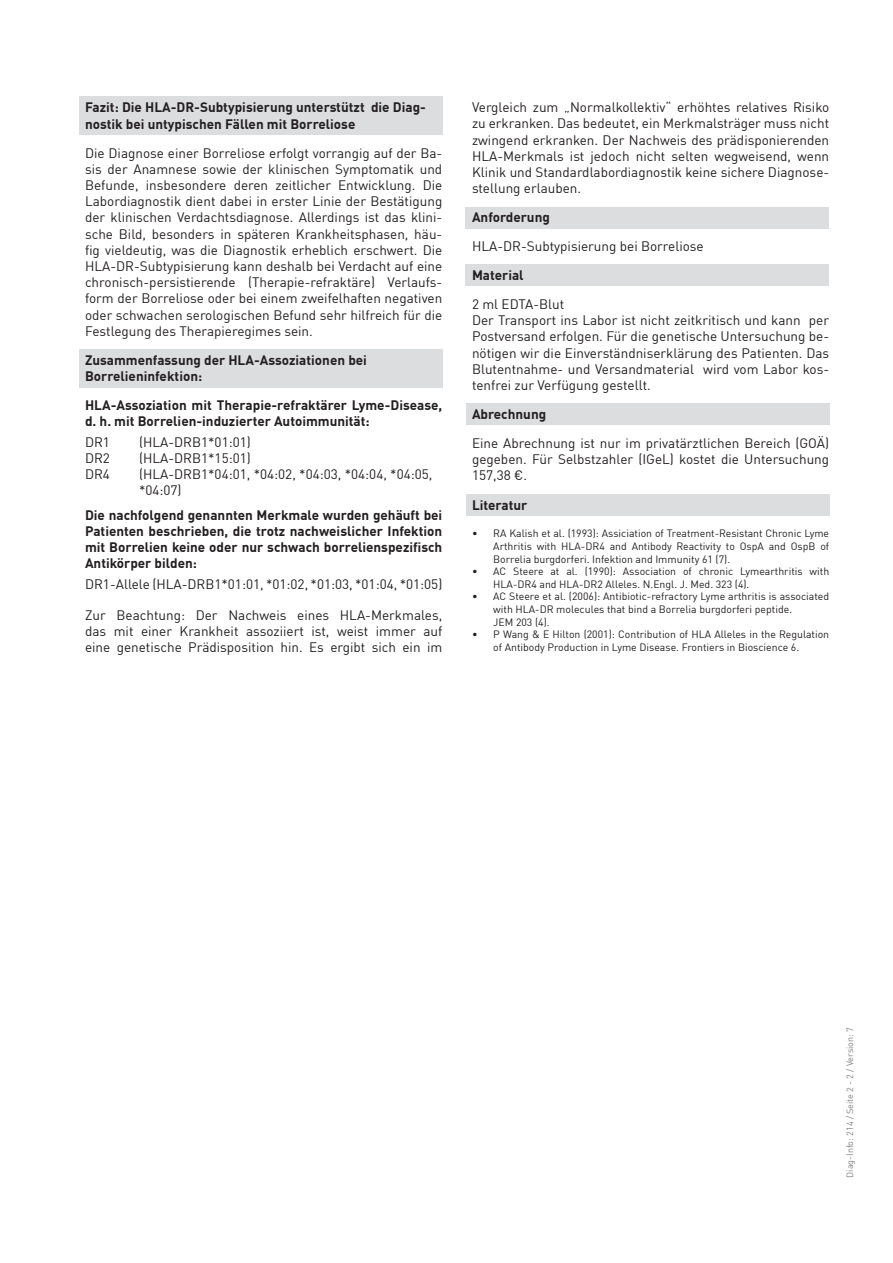
<style>
.page{position:relative;width:893px;height:1263px;background:#fff}
.page>*{position:absolute;margin:0;border:0;box-sizing:border-box;transform-origin:0 0}
.t1{font:13.5px/16.2px "DIN Offc";color:#231f20;text-align:justify}
.t2{font:700 13.5px/16.2px "DIN Offc";color:#231f20}
.t3{font:10.5px/12.6px "DIN Offc";color:#231f20}
.t4{font:9px "DIN Offc";color:#808285}
</style>
<div class="page">
<div style="left:79px;top:96px;width:363px;height:38px;background:#dcdddf"></div>
<div style="left:79px;top:349px;width:363px;height:38px;background:#dcdddf"></div>
<div style="left:466px;top:403px;width:363px;height:22px;background:#dcdddf"></div>
<div style="left:466px;top:495px;width:363px;height:21px;background:#dcdddf"></div>
<div style="left:466px;top:207px;width:363px;height:21px;background:#dcdddf"></div>
<div style="left:466px;top:265px;width:363px;height:21px;background:#dcdddf"></div>
<p class="t2" style="left:85px;top:99px;width:342px">Fazit: Die HLA-DR-Subtypisierung unterstützt die Diag&shy;nostik bei untypischen Fällen mit Borreliose</p>
<p class="t1" style="left:85px;top:144px;width:359px">Die Diagnose einer Borreliose erfolgt vorrangig auf der Ba&shy;sis der Anamnese sowie der klinischen Symptomatik und Befunde, insbesondere deren zeitlicher Entwicklung. Die Labordiagnostik dient dabei in erster Linie der Bestätigung der klinischen Verdachtsdiagnose. Allerdings ist das klini&shy;sche Bild, besonders in späteren Krankheitsphasen, häu&shy;fig vieldeutig, was die Diagnostik erheblich erschwert. Die HLA-DR-Subtypisierung kann deshalb bei Verdacht auf eine chronisch-persistierende (Therapie-refraktäre) Verlaufs&shy;form der Borreliose oder bei einem zweifelhaften negativen oder schwachen serologischen Befund sehr hilfreich für die Festlegung des Therapieregimes sein.</p>
<p class="t2" style="left:85px;top:351px;width:283px">Zusammenfassung der HLA-Assoziationen bei<br>Borrelieninfektion:</p>
<p class="t2" style="left:85px;top:396px;width:359px">HLA-Assoziation mit Therapie-refraktärer Lyme-Disease, d. h. mit Borrelien-induzierter Autoimmunität:</p>
<p class="t1" style="left:85px;top:433px;width:26px">DR1</p>
<p class="t1" style="left:139px;top:433px;width:113px">(HLA-DRB1*01:01)</p>
<p class="t1" style="left:85px;top:449px;width:26px">DR2</p>
<p class="t1" style="left:139px;top:449px;width:113px">(HLA-DRB1*15:01)</p>
<p class="t1" style="left:85px;top:466px;width:26px">DR4</p>
<p class="t1" style="left:139px;top:466px;width:295px">(HLA-DRB1*04:01, *04:02, *04:03, *04:04, *04:05, *04:07)</p>
<p class="t2" style="left:85px;top:506px;width:359px;text-align:justify">Die nachfolgend genannten Merkmale wurden gehäuft bei Patienten beschrieben, die trotz nachweislicher Infektion mit Borrelien keine oder nur schwach borrelienspezifisch Antikörper bilden:</p>
<p class="t1" style="left:85px;top:576px;width:359px">DR1-Allele (HLA-DRB1*01:01, *01:02, *01:03, *01:04, *01:05)</p>
<p class="t1" style="left:85px;top:607px;width:359px">Zur Beachtung: Der Nachweis eines HLA-Merkmales, das mit einer Krankheit assoziiert ist, weist immer auf eine genetische Prädisposition hin. Es ergibt sich ein im</p>
<p class="t1" style="left:472px;top:99px;width:359px">Vergleich zum „Normalkollektiv“ erhöhtes relatives Risiko zu erkranken. Das bedeutet, ein Merkmalsträger muss nicht zwingend erkranken. Der Nachweis des prädisponierenden HLA-Merkmals ist jedoch nicht selten wegweisend, wenn Klinik und Standardlabordiagnostik keine sichere Diagnose&shy;stellung erlauben.</p>
<p class="t2" style="left:472px;top:209px;width:79px">Anforderung</p>
<p class="t1" style="left:472px;top:238px;width:233px">HLA-DR-Subtypisierung bei Borreliose</p>
<p class="t2" style="left:472px;top:267px;width:53px">Material</p>
<p class="t1" style="left:472px;top:296px;width:359px;text-align:left">2 ml EDTA-Blut<br>Der Transport ins Labor ist nicht zeitkritisch und kann per Postversand erfolgen. Für die genetische Untersuchung be&shy;nötigen wir die Einverständniserklärung des Patienten. Das Blutentnahme- und Versandmaterial wird vom Labor kos&shy;tenfrei zur Verfügung gestellt.</p>
<p class="t2" style="left:472px;top:405px;width:76px">Abrechnung</p>
<p class="t1" style="left:472px;top:435px;width:359px">Eine Abrechnung ist nur im privatärztlichen Bereich (GOÄ) gegeben. Für Selbstzahler (IGeL) kostet die Untersuchung 157,38 €.</p>
<p class="t2" style="left:472px;top:497px;width:57px">Literatur</p>
<p class="t3" style="left:493px;top:527px;width:337px;text-align:justify;text-indent:-21px">• RA Kalish et al. (1993): Assiciation of Treatment-Resistant Chronic Lyme Arthritis with HLA-DR4 and Antibody Reactivity to OspA and OspB of Borrelia burgdorferi. Infektion and Immunity 61 (7).</p>
<p class="t3" style="left:493px;top:565px;width:337px;text-indent:-21px">• AC Steere at al. (1990): Association of chronic Lymearthritis with<br>HLA-DR4 and HLA-DR2 Alleles. N.Engl. J. Med. 323 (4).</p>
<p class="t3" style="left:493px;top:590px;width:337px;text-indent:-21px">• AC Steere et al. (2006): Antibiotic-refractory Lyme arthritis is associated with HLA-DR molecules that bind a Borrelia burgdorferi peptide.<br>JEM 203 (4).</p>
<p class="t3" style="left:493px;top:628px;width:337px;text-indent:-21px">• P Wang &amp; E Hilton (2001): Contribution of HLA Alleles in the Regulation of Antibody Production in Lyme Disease. Frontiers in Bioscience 6.</p>
<p class="t4" style="left:844px;top:1177px;width:152px;rotate:-90deg">Diag-Info: 214 / Seite 2 - 2 / Version: 7</p>
</div>
